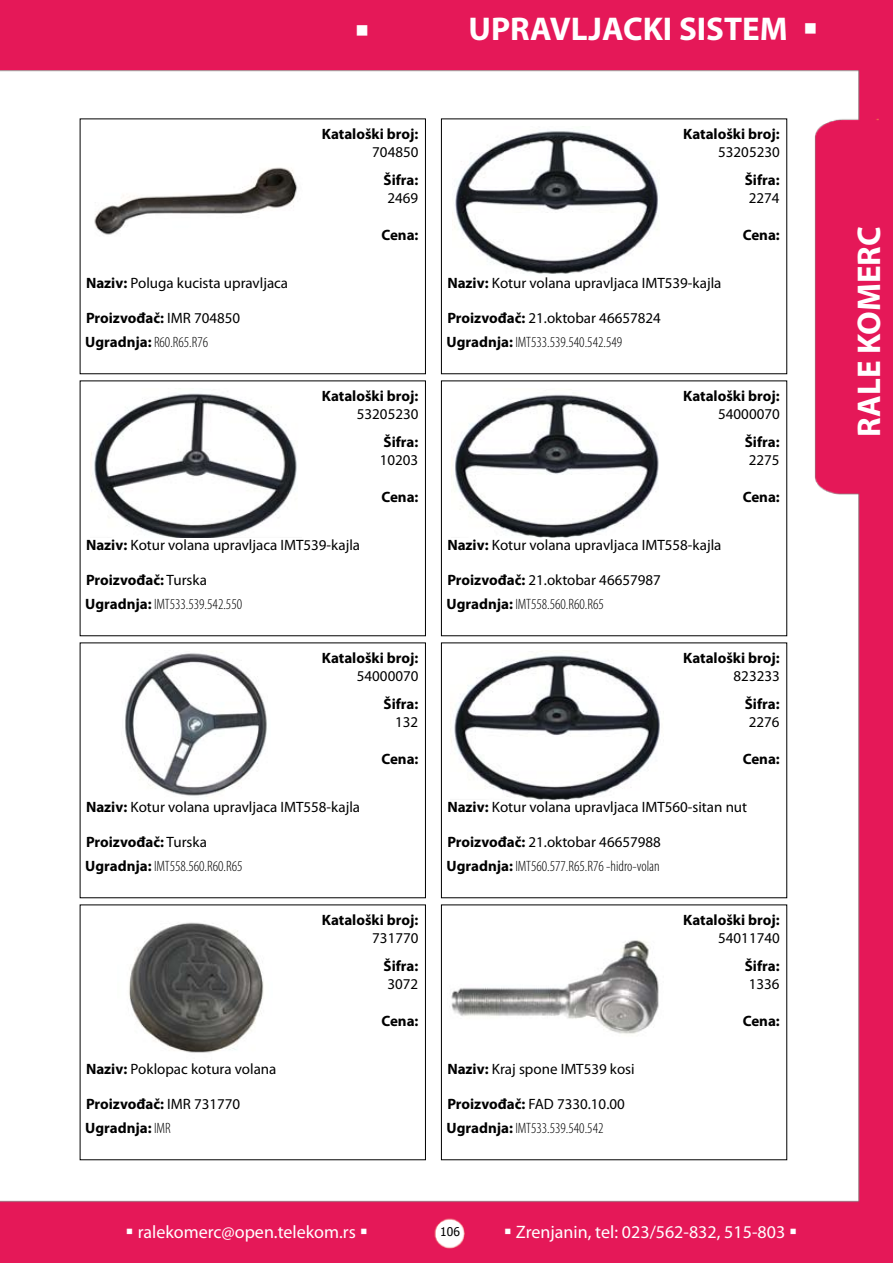
<style>
.page{position:relative;width:893px;height:1263px;background:#fff}
.page>*{position:absolute;margin:0;border:0;box-sizing:border-box;transform-origin:0 0}
.t1{font:700 33px "Myriad Pro";color:#fff}
.t2{font:18px "Myriad Pro";color:#fff}
.t3{font:18px "Wingdings";color:#fff}
.t4{font:700 15px/24px "Myriad Pro";color:#000}
.t5{font:15px "Myriad Pro";color:#000}
.t6{font:300 condensed 15px/24px "Myriad Pro";color:#000}
.t7{font:12px "Tahoma";color:#000}
.s1{font-weight:700}
.s2{font-weight:400}
.s3{font-weight:300;font-stretch:condensed}
.s4{font-weight:700;font-stretch:normal}
.s5{font-weight:400;font-stretch:normal}
</style>
<div class="page">
<img style="left:0;top:0;width:893px;height:1263px">
<img style="left:86px;top:159px;width:220px;height:84px">
<img style="left:453px;top:127px;width:209px;height:148px">
<img style="left:90px;top:389px;width:212px;height:148px">
<img style="left:451px;top:389px;width:212px;height:148px">
<img style="left:121px;top:651px;width:150px;height:148px">
<img style="left:451px;top:651px;width:213px;height:148px">
<img style="left:117px;top:913px;width:158px;height:148px">
<img style="left:448px;top:933px;width:219px;height:108px">
<h1 class="t1" style="left:469px;top:8px;width:321px">UPRAVLJACKI SISTEM</h1>
<p class="t3" style="left:355px;top:21px;width:15px">■</p>
<p class="t3" style="left:804px;top:19px;width:15px">■</p>
<p class="t4" style="left:322px;top:121px;width:98px">Kataloški broj:</p>
<p class="t5" style="left:372px;top:142px;width:48px">704850</p>
<p class="t4" style="left:683px;top:121px;width:98px">Kataloški broj:</p>
<p class="t5" style="left:718px;top:142px;width:63px">53205230</p>
<p class="t4" style="left:384px;top:167px;width:36px">Šifra:</p>
<p class="t5" style="left:387px;top:188px;width:32px">2469</p>
<p class="t4" style="left:745px;top:167px;width:36px">Šifra:</p>
<p class="t5" style="left:749px;top:188px;width:32px">2274</p>
<p class="t4" style="left:381px;top:223px;width:39px">Cena:</p>
<p class="t4" style="left:743px;top:223px;width:39px">Cena:</p>
<p class="t5" style="left:86px;top:274px;width:204px"><span class="s1">Naziv:</span> Poluga kucista upravljaca</p>
<p class="t4" style="left:85px;top:305px;width:156px">Proizvođač: <span class="s2">IMR 704850<br></span>Ugradnja: <span class="s3">R60.R65.R76</span></p>
<p class="t5" style="left:447px;top:274px;width:276px"><span class="s1">Naziv:</span> Kotur volana upravljaca IMT539-kajla</p>
<p class="t6" style="left:447px;top:306px;width:216px"><span class="s4">Proizvođač:</span> <span class="s5">21.oktobar 46657824<br></span><span class="s4">Ugradnja:</span> IMT533.539.540.542.549</p>
<p class="t4" style="left:322px;top:383px;width:98px">Kataloški broj:</p>
<p class="t5" style="left:357px;top:404px;width:63px">53205230</p>
<p class="t4" style="left:683px;top:383px;width:98px">Kataloški broj:</p>
<p class="t5" style="left:718px;top:404px;width:63px">54000070</p>
<p class="t4" style="left:384px;top:429px;width:36px">Šifra:</p>
<p class="t5" style="left:380px;top:450px;width:40px">10203</p>
<p class="t4" style="left:745px;top:429px;width:36px">Šifra:</p>
<p class="t5" style="left:749px;top:450px;width:32px">2275</p>
<p class="t4" style="left:381px;top:485px;width:39px">Cena:</p>
<p class="t4" style="left:743px;top:485px;width:39px">Cena:</p>
<p class="t5" style="left:86px;top:536px;width:276px"><span class="s1">Naziv:</span> Kotur volana upravljaca IMT539-kajla</p>
<p class="t4" style="left:85px;top:567px;width:158px">Proizvođač: <span class="s2">Turska<br></span>Ugradnja: <span class="s3">IMT533.539.542.550</span></p>
<p class="t5" style="left:447px;top:536px;width:276px"><span class="s1">Naziv:</span> Kotur volana upravljaca IMT558-kajla</p>
<p class="t4" style="left:447px;top:567px;width:216px">Proizvođač: <span class="s2">21.oktobar 46657987<br></span>Ugradnja: <span class="s3">IMT558.560.R60.R65</span></p>
<p class="t4" style="left:322px;top:645px;width:98px">Kataloški broj:</p>
<p class="t5" style="left:357px;top:666px;width:63px">54000070</p>
<p class="t4" style="left:683px;top:645px;width:98px">Kataloški broj:</p>
<p class="t5" style="left:734px;top:666px;width:48px">823233</p>
<p class="t4" style="left:384px;top:691px;width:36px">Šifra:</p>
<p class="t5" style="left:395px;top:712px;width:25px">132</p>
<p class="t4" style="left:745px;top:691px;width:36px">Šifra:</p>
<p class="t5" style="left:749px;top:712px;width:32px">2276</p>
<p class="t4" style="left:381px;top:747px;width:39px">Cena:</p>
<p class="t4" style="left:743px;top:747px;width:39px">Cena:</p>
<p class="t5" style="left:86px;top:798px;width:276px"><span class="s1">Naziv:</span> Kotur volana upravljaca IMT558-kajla</p>
<p class="t4" style="left:85px;top:829px;width:159px">Proizvođač: <span class="s2">Turska<br></span>Ugradnja: <span class="s3">IMT558.560.R60.R65</span></p>
<p class="t5" style="left:447px;top:798px;width:301px"><span class="s1">Naziv:</span> Kotur volana upravljaca IMT560-sitan nut</p>
<p class="t6" style="left:447px;top:830px;width:216px"><span class="s4">Proizvođač:</span> <span class="s5">21.oktobar 46657988<br></span><span class="s4">Ugradnja:</span> IMT560.577.R65.R76 -hidro-volan</p>
<p class="t4" style="left:322px;top:907px;width:98px">Kataloški broj:</p>
<p class="t5" style="left:372px;top:928px;width:48px">731770</p>
<p class="t4" style="left:683px;top:907px;width:98px">Kataloški broj:</p>
<p class="t5" style="left:718px;top:928px;width:63px">54011740</p>
<p class="t4" style="left:384px;top:953px;width:36px">Šifra:</p>
<p class="t5" style="left:387px;top:974px;width:32px">3072</p>
<p class="t4" style="left:745px;top:953px;width:36px">Šifra:</p>
<p class="t5" style="left:749px;top:974px;width:32px">1336</p>
<p class="t4" style="left:381px;top:1009px;width:39px">Cena:</p>
<p class="t4" style="left:743px;top:1009px;width:39px">Cena:</p>
<p class="t5" style="left:86px;top:1060px;width:192px"><span class="s1">Naziv:</span> Poklopac kotura volana</p>
<p class="t4" style="left:85px;top:1091px;width:156px">Proizvođač: <span class="s2">IMR 731770<br></span>Ugradnja: <span class="s3">IMR</span></p>
<p class="t5" style="left:447px;top:1060px;width:189px"><span class="s1">Naziv:</span> Kraj spone IMT539 kosi</p>
<p class="t4" style="left:447px;top:1091px;width:180px">Proizvođač: <span class="s2">FAD 7330.10.00<br></span>Ugradnja: <span class="s3">IMT533.539.540.542</span></p>
<p class="t2" style="left:126px;top:1221px;width:244px">▪ ralekomerc@open.telekom.rs ▪</p>
<p class="t2" style="left:504px;top:1221px;width:295px">▪ Zrenjanin, tel: 023/562-832, 515-803 ▪</p>
<p class="t7" style="left:440px;top:1224px;width:21px">106</p>
<h1 class="t1" style="left:848px;top:437px;width:212px;rotate:-90deg">RALE KOMERC</h1>
</div>
